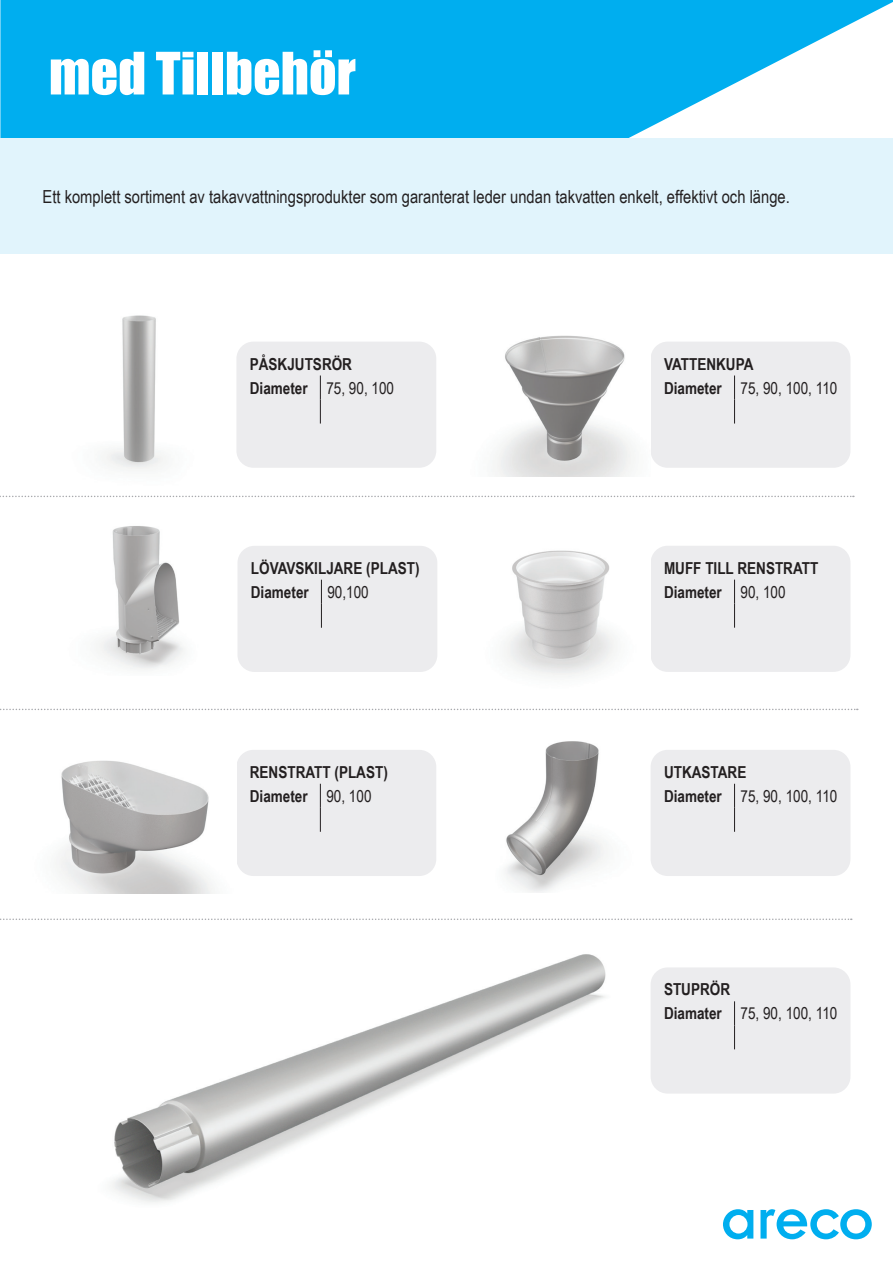
<style>
.page{position:relative;width:893px;height:1263px;background:#fff}
.page>*{position:absolute;margin:0;border:0;box-sizing:border-box;transform-origin:0 0}
.t1{font:54px "Impact";color:#fff}
.t2{font:18px "Arial Narrow";color:#231f20}
.t3{font:700 16.5px/24px "Arial Narrow";color:#231f20}
.s1{font-weight:400}
</style>
<div class="page">
<svg style="left:16px;top:0;width:877px;height:138px;background:#25baf1"></svg>
<div style="left:0;top:0;width:16px;height:138px;background:#00aeef"></div>
<div style="left:0;top:138px;width:893px;height:116px;background:#e1f4fc"></div>
<svg style="left:0;top:496px;width:854px;height:1px"></svg>
<svg style="left:0;top:709px;width:858px;height:1px"></svg>
<svg style="left:0;top:918px;width:852px;height:2px"></svg>
<div style="left:236px;top:342px;width:200px;height:126px;background:#ececee;border-radius:17px"></div>
<svg style="left:320px;top:375px;width:1px;height:48px"></svg>
<div style="left:651px;top:342px;width:199px;height:126px;background:#ececee;border-radius:17px"></div>
<svg style="left:734px;top:375px;width:1px;height:48px"></svg>
<div style="left:651px;top:546px;width:199px;height:126px;background:#ececee;border-radius:17px"></div>
<svg style="left:734px;top:580px;width:1px;height:48px"></svg>
<div style="left:236px;top:750px;width:200px;height:126px;background:#ececee;border-radius:17px"></div>
<svg style="left:320px;top:784px;width:1px;height:48px"></svg>
<div style="left:651px;top:750px;width:199px;height:126px;background:#ececee;border-radius:17px"></div>
<svg style="left:734px;top:784px;width:1px;height:48px"></svg>
<div style="left:651px;top:967px;width:199px;height:126px;background:#ececee;border-radius:17px"></div>
<svg style="left:734px;top:1001px;width:1px;height:48px"></svg>
<div style="left:237px;top:546px;width:200px;height:126px;background:#ececee;border-radius:17px"></div>
<svg style="left:321px;top:580px;width:1px;height:48px"></svg>
<img style="left:59px;top:760px;width:154px;height:134px">
<img style="left:99px;top:526px;width:85px;height:144px">
<img style="left:504px;top:550px;width:112px;height:127px">
<img style="left:112px;top:954px;width:494px;height:249px">
<img style="left:104px;top:315px;width:59px;height:156px">
<img style="left:491px;top:335px;width:144px;height:141px">
<img style="left:505px;top:741px;width:102px;height:151px">
<svg style="left:723px;top:1209px;width:30px;height:30px"></svg>
<svg style="left:760px;top:1209px;width:112px;height:30px"></svg>
<h1 class="t1" style="left:49px;top:31px;width:308px">med Tillbehör</h1>
<p class="t2" style="left:43px;top:183px;width:749px">Ett komplett sortiment av takavvattningsprodukter som garanterat leder undan takvatten enkelt, effektivt och länge.</p>
<p class="t3" style="left:250px;top:351px;width:146px">PÅSKJUTSRÖR<br>Diameter <span class="s1">75, 90, 100</span></p>
<p class="t3" style="left:664px;top:351px;width:175px">VATTENKUPA<br>Diameter <span class="s1">75, 90, 100, 110</span></p>
<p class="t3" style="left:251px;top:555px;width:170px">LÖVAVSKILJARE (PLAST)<br>Diameter <span class="s1">90,100</span></p>
<p class="t3" style="left:664px;top:555px;width:156px">MUFF TILL RENSTRATT<br>Diameter <span class="s1">90, 100</span></p>
<p class="t3" style="left:250px;top:759px;width:140px">RENSTRATT (PLAST)<br>Diameter <span class="s1">90, 100</span></p>
<p class="t3" style="left:664px;top:759px;width:175px">UTKASTARE<br>Diameter <span class="s1">75, 90, 100, 110</span></p>
<p class="t3" style="left:664px;top:977px;width:175px">STUPRÖR<br>Diamater <span class="s1">75, 90, 100, 110</span></p>
</div>
